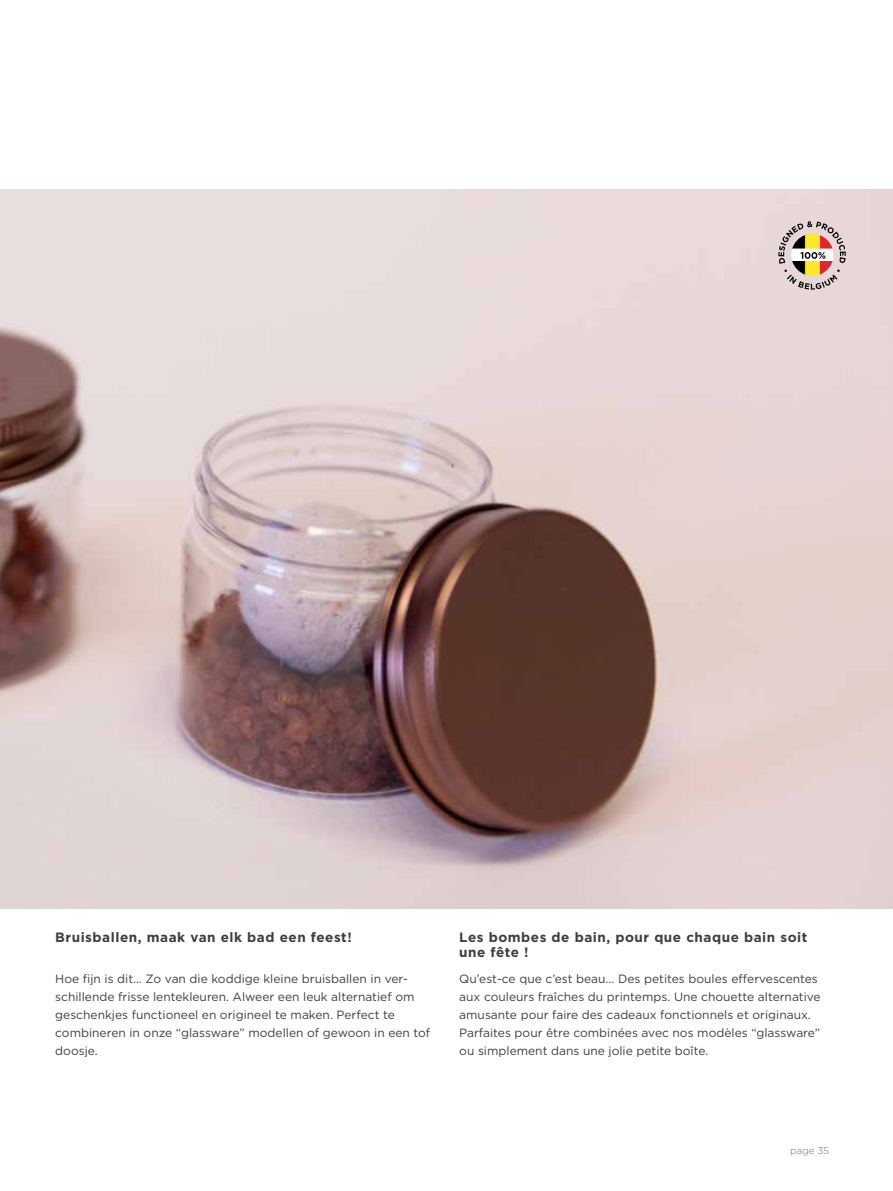
<style>
.page{position:relative;width:893px;height:1191px;background:#fff}
.page>*{position:absolute;margin:0;border:0;box-sizing:border-box;transform-origin:0 0}
.t1{font:700 13.5px/15px "Gotham";letter-spacing:.04em;color:#3e3d40}
.t2{font:12px/18px "Gotham";color:#3e3d40}
.t3{font:300 9.75px "Gotham";color:#707172}
</style>
<div class="page">
<img style="left:0;top:189px;width:893px;height:719px">
<svg style="left:778px;top:221px;width:68px;height:68px;background:#c5b1a0"></svg>
<p class="t1" style="left:55px;top:930px;width:298px">Bruisballen, maak van elk bad een feest!</p>
<p class="t2" style="left:55px;top:969px;width:377px">Hoe fijn is dit… Zo van die koddige kleine bruisballen in ver&shy;schillende frisse lentekleuren. Alweer een leuk alternatief om geschenkjes functioneel en origineel te maken. Perfect te combineren in onze “glassware” modellen of gewoon in een tof doosje.</p>
<p class="t1" style="left:459px;top:930px;width:350px">Les bombes de bain, pour que chaque bain soit une fête !</p>
<p class="t2" style="left:459px;top:969px;width:363px">Qu’est-ce que c’est beau... Des petites boules effervescentes aux couleurs fraîches du printemps. Une chouette alternative amusante pour faire des cadeaux fonctionnels et originaux.<br>Parfaites pour être combinées avec nos modèles “glassware” ou simplement dans une jolie petite boîte.</p>
<p class="t3" style="left:790px;top:1144px;width:40px">page 35</p>
</div>
